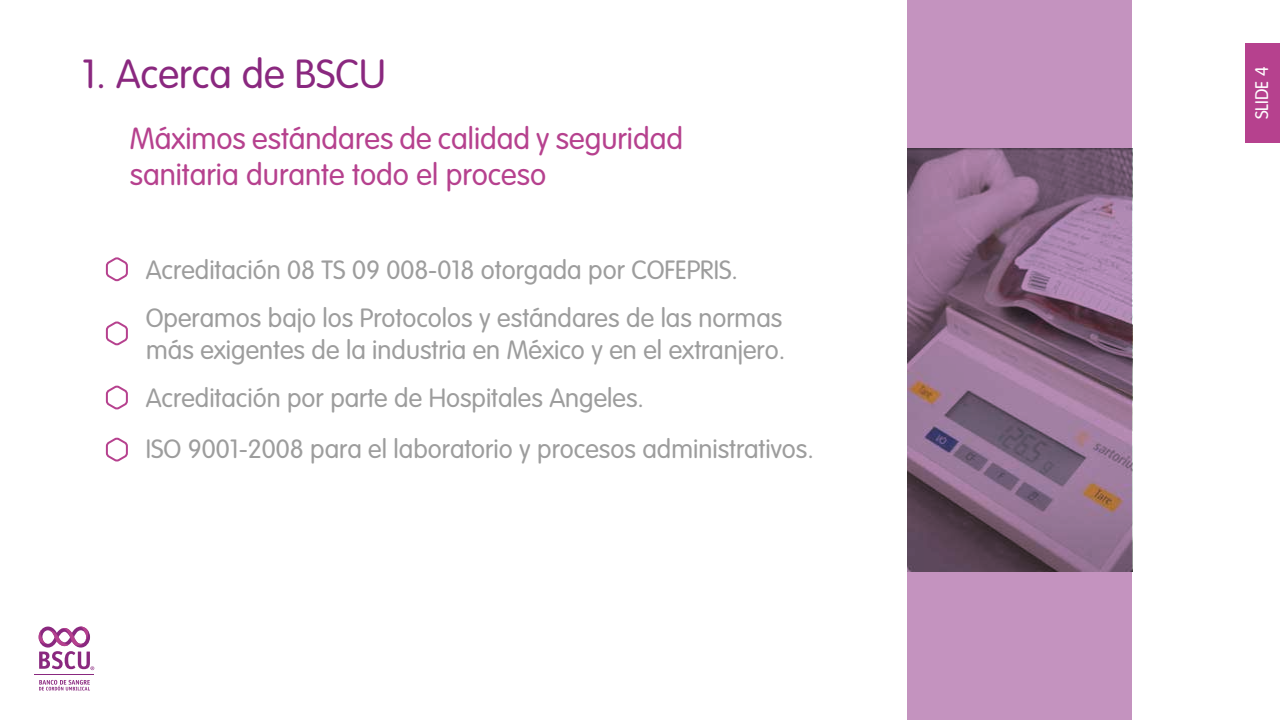
<style>
.page{position:relative;width:1280px;height:720px;background:#fff}
.page>*{position:absolute;margin:0;border:0;box-sizing:border-box;transform-origin:0 0}
.t1{font:300 40px "VAG Rounded Std";color:#8a287f}
.t2{font:300 30px/36px "VAG Rounded Std";color:#b6418e}
.t3{font:300 26px/31.2px "VAG Rounded Std";color:#9d9d9d}
.t4{font:300 18px "VAG Rounded Std";color:#fff}
</style>
<div class="page">
<svg style="left:105px;top:257px;width:23px;height:25px"></svg>
<svg style="left:105px;top:321px;width:23px;height:25px"></svg>
<svg style="left:105px;top:385px;width:23px;height:25px"></svg>
<svg style="left:105px;top:437px;width:23px;height:25px"></svg>
<svg style="left:907px;top:0;width:225px;height:720px;background:#9f799c"></svg>
<div style="left:1245px;top:43px;width:35px;height:100px;background:#b6418e"></div>
<svg style="left:39px;top:680px;width:51px;height:11px"></svg>
<hr style="left:34px;top:674px;width:60px;height:1px;background:#8a287f">
<svg style="left:39px;top:627px;width:55px;height:43px"></svg>
<h1 class="t1" style="left:82px;top:51px;width:305px">1. Acerca de BSCU</h1>
<p class="t2" style="left:130px;top:122px;width:555px">Máximos estándares de calidad y seguridad sanitaria durante todo el proceso</p>
<p class="t3" style="left:146px;top:255px;width:594px">Acreditación 08 TS 09 008-018 otorgada por COFEPRIS.</p>
<p class="t3" style="left:146px;top:304px;width:641px">Operamos bajo los Protocolos y estándares de las normas más exigentes de la industria en México y en el extranjero.</p>
<p class="t3" style="left:146px;top:384px;width:500px">Acreditación por parte de Hospitales Angeles.</p>
<p class="t3" style="left:146px;top:434px;width:670px">ISO 9001-2008 para el laboratorio y procesos administrativos.</p>
<p class="t4" style="left:1252px;top:119px;width:54px;rotate:-90deg">SLIDE 4</p>
</div>
